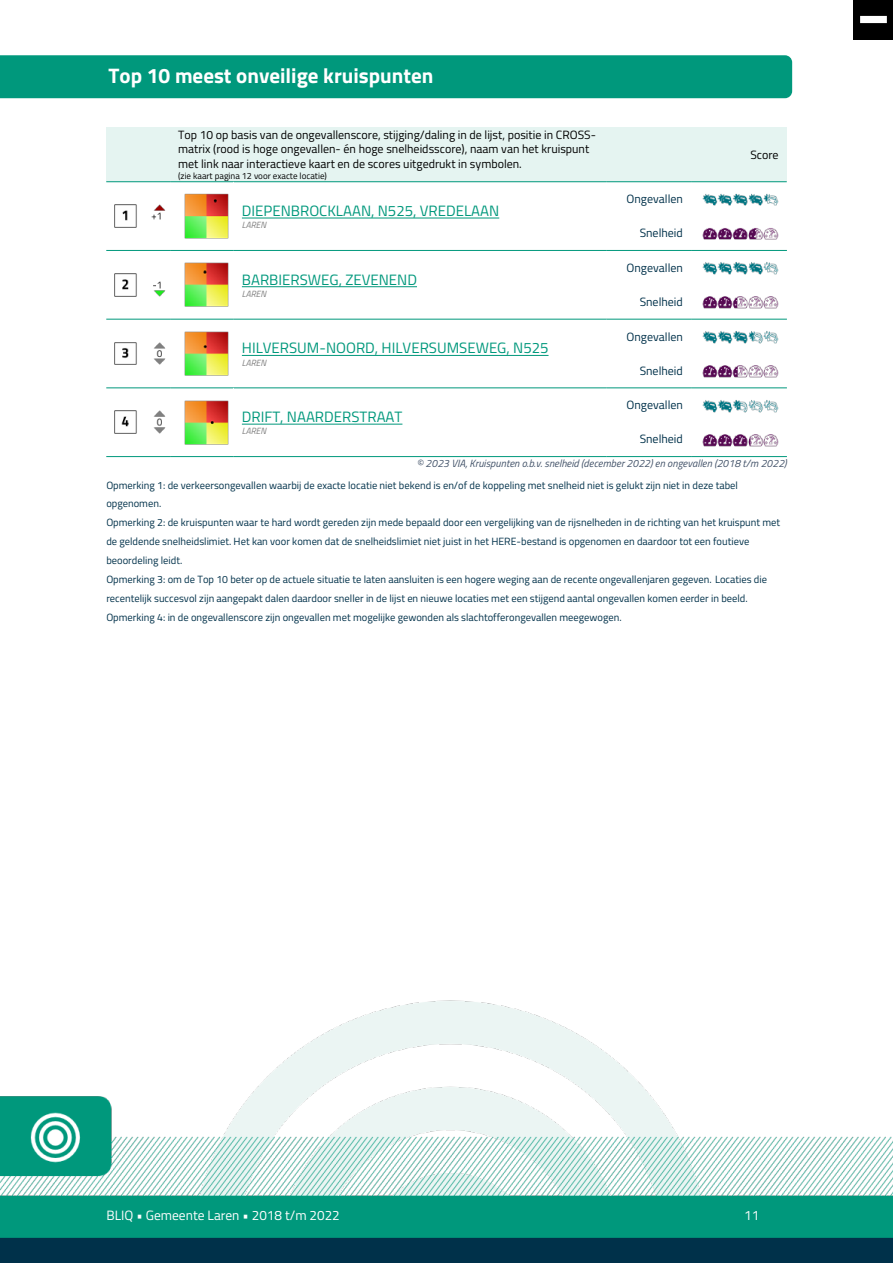
<style>
.page{position:relative;width:893px;height:1263px;background:#fff}
.page>*{position:absolute;margin:0;border:0;box-sizing:border-box;transform-origin:0 0}
.t1{font:700 21px "Titillium";color:#fff}
.t2{font:15px "Titillium";color:#00987c}
.t3{font:13.5px "Titillium";color:#fff}
.t4{font:12px/14.4px "Titillium";color:#000}
.t5{font:12px "Titillium";color:#00314a}
.t6{font:10.5px/18.9px "Titillium";color:#00314a}
.t7{font:italic 10.5px "Titillium";color:#44546a}
.t8{font:9px "Titillium";color:#000}
.t9{font:italic 9px "Titillium";color:#808080}
</style>
<div class="page">
<img style="left:0;top:0;width:893px;height:1263px">
<div style="left:106px;top:127px;width:64px;height:54px;background:#e5f4f1"></div>
<div style="left:170px;top:127px;width:436px;height:54px;background:#e5f4f1"></div>
<div style="left:606px;top:127px;width:181px;height:54px;background:#e5f4f1"></div>
<div style="left:106px;top:182px;width:64px;height:68px;background:#fff"></div>
<img style="left:114px;top:205px;width:52px;height:22px">
<hr style="left:106px;top:181px;width:64px;height:1px;background:#00987c">
<div style="left:170px;top:182px;width:64px;height:68px;background:#fff"></div>
<img style="left:184px;top:193px;width:45px;height:46px">
<hr style="left:170px;top:181px;width:64px;height:1px;background:#00987c">
<div style="left:234px;top:182px;width:372px;height:68px;background:#fff"></div>
<hr style="left:242px;top:218px;width:257px;height:1px;background:#00987c">
<hr style="left:234px;top:181px;width:372px;height:1px;background:#00987c">
<div style="left:606px;top:182px;width:85px;height:34px;background:#fff"></div>
<hr style="left:606px;top:181px;width:85px;height:1px;background:#00987c">
<div style="left:691px;top:182px;width:96px;height:34px;background:#fff"></div>
<img style="left:702px;top:193px;width:77px;height:13px">
<hr style="left:691px;top:181px;width:96px;height:1px;background:#00987c">
<div style="left:606px;top:216px;width:85px;height:34px;background:#fff"></div>
<div style="left:691px;top:216px;width:95px;height:34px;background:#fff"></div>
<img style="left:702px;top:228px;width:77px;height:12px">
<div style="left:106px;top:251px;width:64px;height:68px;background:#fff"></div>
<img style="left:114px;top:274px;width:52px;height:22px">
<hr style="left:106px;top:250px;width:64px;height:1px;background:#00987c">
<div style="left:170px;top:251px;width:64px;height:68px;background:#fff"></div>
<img style="left:184px;top:262px;width:45px;height:45px">
<hr style="left:170px;top:250px;width:64px;height:1px;background:#00987c">
<div style="left:234px;top:251px;width:372px;height:68px;background:#fff"></div>
<hr style="left:242px;top:286px;width:175px;height:1px;background:#00987c">
<hr style="left:234px;top:250px;width:372px;height:1px;background:#00987c">
<div style="left:606px;top:251px;width:85px;height:33px;background:#fff"></div>
<hr style="left:606px;top:250px;width:85px;height:1px;background:#00987c">
<div style="left:691px;top:251px;width:96px;height:33px;background:#fff"></div>
<img style="left:702px;top:262px;width:77px;height:13px">
<hr style="left:691px;top:250px;width:96px;height:1px;background:#00987c">
<div style="left:606px;top:284px;width:85px;height:35px;background:#fff"></div>
<div style="left:691px;top:284px;width:95px;height:35px;background:#fff"></div>
<img style="left:702px;top:296px;width:77px;height:13px">
<div style="left:106px;top:319px;width:64px;height:68px;background:#fff"></div>
<img style="left:114px;top:342px;width:52px;height:23px">
<hr style="left:106px;top:319px;width:64px;height:1px;background:#00987c">
<div style="left:170px;top:319px;width:64px;height:68px;background:#fff"></div>
<img style="left:184px;top:331px;width:45px;height:45px">
<hr style="left:170px;top:319px;width:64px;height:1px;background:#00987c">
<div style="left:234px;top:319px;width:372px;height:68px;background:#fff"></div>
<hr style="left:242px;top:355px;width:306px;height:1px;background:#00987c">
<hr style="left:234px;top:319px;width:372px;height:1px;background:#00987c">
<div style="left:606px;top:319px;width:85px;height:34px;background:#fff"></div>
<hr style="left:606px;top:319px;width:85px;height:1px;background:#00987c">
<div style="left:691px;top:319px;width:96px;height:34px;background:#fff"></div>
<img style="left:702px;top:331px;width:77px;height:13px">
<hr style="left:691px;top:319px;width:96px;height:1px;background:#00987c">
<div style="left:606px;top:353px;width:85px;height:34px;background:#fff"></div>
<div style="left:691px;top:353px;width:95px;height:34px;background:#fff"></div>
<img style="left:702px;top:365px;width:77px;height:13px">
<div style="left:106px;top:388px;width:64px;height:68px;background:#fff"></div>
<img style="left:114px;top:411px;width:52px;height:22px">
<hr style="left:106px;top:387px;width:64px;height:1px;background:#00987c">
<div style="left:170px;top:388px;width:64px;height:68px;background:#fff"></div>
<img style="left:184px;top:400px;width:45px;height:45px">
<hr style="left:170px;top:387px;width:64px;height:1px;background:#00987c">
<div style="left:234px;top:388px;width:372px;height:68px;background:#fff"></div>
<hr style="left:242px;top:424px;width:160px;height:1px;background:#00987c">
<hr style="left:234px;top:387px;width:372px;height:1px;background:#00987c">
<div style="left:606px;top:388px;width:85px;height:34px;background:#fff"></div>
<hr style="left:606px;top:387px;width:85px;height:1px;background:#00987c">
<div style="left:691px;top:388px;width:96px;height:34px;background:#fff"></div>
<img style="left:702px;top:400px;width:77px;height:13px">
<hr style="left:691px;top:387px;width:96px;height:1px;background:#00987c">
<hr style="left:106px;top:456px;width:64px;height:1px;background:#00987c">
<hr style="left:170px;top:456px;width:64px;height:1px;background:#00987c">
<hr style="left:234px;top:456px;width:372px;height:1px;background:#00987c">
<div style="left:606px;top:422px;width:85px;height:34px;background:#fff"></div>
<hr style="left:606px;top:456px;width:85px;height:1px;background:#00987c">
<div style="left:691px;top:422px;width:95px;height:34px;background:#fff"></div>
<img style="left:702px;top:434px;width:77px;height:13px">
<hr style="left:691px;top:456px;width:96px;height:1px;background:#00987c">
<div style="left:0;top:55px;width:792px;height:43px;background:#00987c"></div>
<div style="left:854px;top:0;width:39px;height:39px;background:#000"></div>
<svg style="left:860px;top:16px;width:27px;height:7px"></svg>
<h1 class="t1" style="left:109px;top:59px;width:326px">Top 10 meest onveilige kruispunten</h1>
<p class="t4" style="left:178px;top:127px;width:419px">Top 10 op basis van de ongevallenscore, stijging/daling in de lijst, positie in CROSS&shy;matrix (rood is hoge ongevallen- én hoge snelheidsscore), naam van het kruispunt met link naar interactieve kaart en de scores uitgedrukt in symbolen.</p>
<p class="t8" style="left:178px;top:169px;width:150px">(zie kaart pagina 12 voor exacte locatie)</p>
<h2 class="t2" style="left:242px;top:200px;width:259px">DIEPENBROCKLAAN, N525, VREDELAAN</h2>
<p class="t9" style="left:242px;top:218px;width:26px">LAREN</p>
<h2 class="t2" style="left:242px;top:268px;width:177px">BARBIERSWEG, ZEVENEND</h2>
<p class="t9" style="left:242px;top:287px;width:26px">LAREN</p>
<h2 class="t2" style="left:242px;top:337px;width:308px">HILVERSUM-NOORD, HILVERSUMSEWEG, N525</h2>
<p class="t9" style="left:242px;top:356px;width:26px">LAREN</p>
<p class="t5" style="left:626px;top:190px;width:58px">Ongevallen</p>
<p class="t5" style="left:640px;top:224px;width:45px">Snelheid</p>
<p class="t5" style="left:626px;top:259px;width:58px">Ongevallen</p>
<p class="t5" style="left:640px;top:293px;width:45px">Snelheid</p>
<p class="t5" style="left:626px;top:328px;width:58px">Ongevallen</p>
<p class="t5" style="left:640px;top:361px;width:45px">Snelheid</p>
<p class="t4" style="left:750px;top:147px;width:30px">Score</p>
<p class="t5" style="left:626px;top:396px;width:58px">Ongevallen</p>
<p class="t5" style="left:640px;top:430px;width:45px">Snelheid</p>
<p class="t7" style="left:416px;top:456px;width:372px">© 2023 VIA, Kruispunten o.b.v. snelheid (december 2022) en ongevallen (2018 t/m 2022)</p>
<p class="t6" style="left:106px;top:475px;width:675px">Opmerking 1: de verkeersongevallen waarbij de exacte locatie niet bekend is en/of de koppeling met snelheid niet is gelukt zijn niet in deze tabel opgenomen.<br>Opmerking 2: de kruispunten waar te hard wordt gereden zijn mede bepaald door een vergelijking van de rijsnelheden in de richting van het kruispunt met de geldende snelheidslimiet. Het kan voor komen dat de snelheidslimiet niet juist in het HERE-bestand is opgenomen en daardoor tot een foutieve beoordeling leidt.<br>Opmerking 3: om de Top 10 beter op de actuele situatie te laten aansluiten is een hogere weging aan de recente ongevallenjaren gegeven. Locaties die recentelijk succesvol zijn aangepakt dalen daardoor sneller in de lijst en nieuwe locaties met een stijgend aantal ongevallen komen eerder in beeld.<br>Opmerking 4: in de ongevallenscore zijn ongevallen met mogelijke gewonden als slachtofferongevallen meegewogen.</p>
<h2 class="t2" style="left:242px;top:406px;width:162px">DRIFT, NAARDERSTRAAT</h2>
<p class="t9" style="left:242px;top:425px;width:26px">LAREN</p>
<p class="t3" style="left:106px;top:1206px;width:235px">BLIQ • Gemeente Laren • 2018 t/m 2022</p>
<p class="t3" style="left:744px;top:1206px;width:17px">11</p>
</div>
